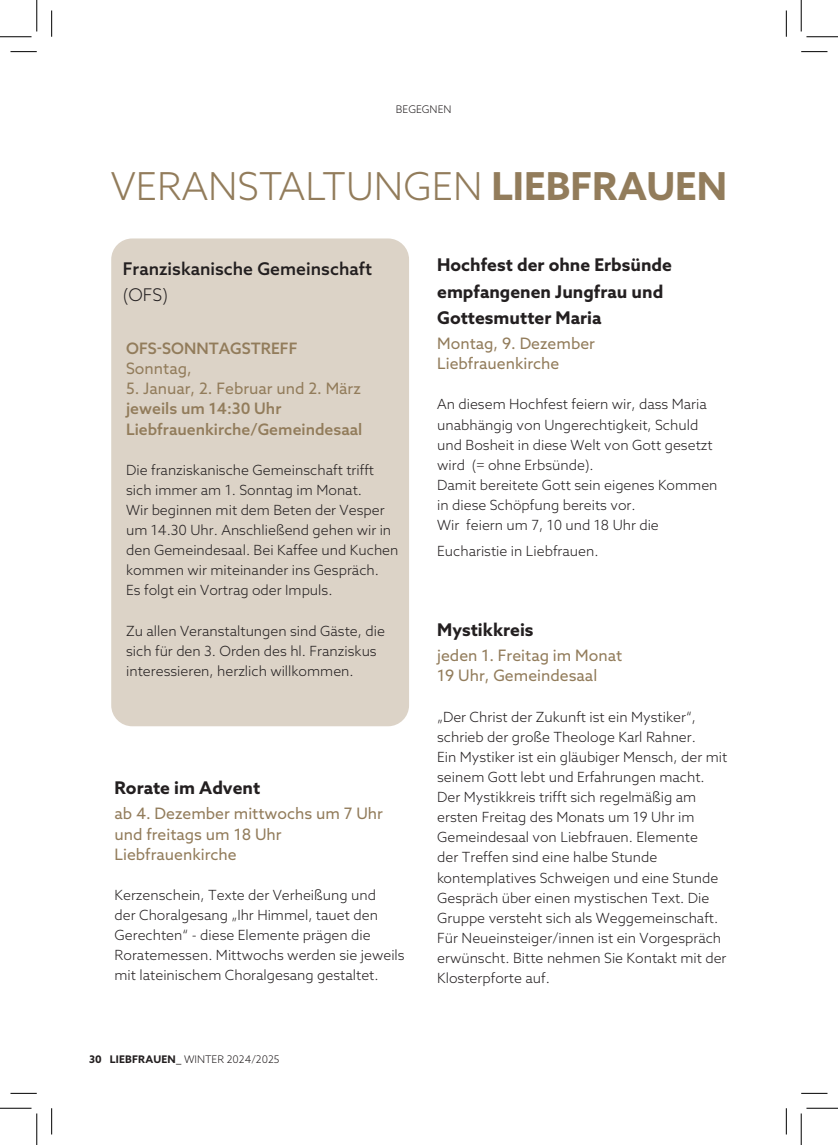
<style>
.page{position:relative;width:838px;height:1145px;background:#fff}
.page>*{position:absolute;margin:0;border:0;box-sizing:border-box;transform-origin:0 0}
.t1{font:300 38.5px "Azo Sans";color:#927c5b}
.t2{font:700 17.5px/26.2px "Azo Sans";color:#231f20}
.t3{font:500 17.5px "Azo Sans";color:#231f20}
.t4{font:300 17.5px "Azo Sans";color:#231f20}
.t5{font:15.75px/20.1px "Azo Sans";color:#927c5b}
.t6{font:500 15.75px/20.1px "Azo Sans";color:#927c5b}
.t7{font:300 14px/20.1px "Azo Sans";color:#231f20}
.t8{font:300 10.5px "Azo Sans";color:#231f20}
.s1{font-weight:700}
</style>
<div class="page">
<div style="left:111px;top:238px;width:298px;height:488px;background:#dcd3c7;border-radius:21px"></div>
<svg style="left:10px;top:51px;width:27px;height:1px"></svg>
<svg style="left:801px;top:51px;width:26px;height:1px"></svg>
<svg style="left:10px;top:1093px;width:27px;height:1px"></svg>
<svg style="left:801px;top:1093px;width:26px;height:1px"></svg>
<svg style="left:51px;top:10px;width:1px;height:27px"></svg>
<svg style="left:51px;top:1108px;width:1px;height:26px"></svg>
<svg style="left:786px;top:10px;width:1px;height:27px"></svg>
<svg style="left:786px;top:1108px;width:1px;height:26px"></svg>
<hr style="left:0;top:36px;width:32px;height:1px;background:#000">
<hr style="left:806px;top:36px;width:31px;height:1px;background:#000">
<hr style="left:0;top:1108px;width:32px;height:1px;background:#000">
<hr style="left:806px;top:1108px;width:31px;height:1px;background:#000">
<hr style="left:36px;top:0;width:1px;height:31px;background:#000">
<hr style="left:36px;top:1113px;width:1px;height:32px;background:#000">
<hr style="left:800px;top:0;width:1px;height:31px;background:#000">
<hr style="left:800px;top:1113px;width:1px;height:32px;background:#000">
<p class="t8" style="left:396px;top:103px;width:57px">BEGEGNEN</p>
<h1 class="t1" style="left:111px;top:161px;width:617px">VERANSTALTUNGEN <span class="s1">LIEBFRAUEN</span></h1>
<p class="t3" style="left:123px;top:257px;width:251px">Franziskanische Gemeinschaft</p>
<p class="t4" style="left:123px;top:284px;width:47px">(OFS)</p>
<p class="t6" style="left:126px;top:338px;width:173px">OFS-SONNTAGSTREFF</p>
<p class="t5" style="left:126px;top:358px;width:67px">Sonntag,</p>
<p class="t5" style="left:126px;top:378px;width:236px">5. Januar, 2. Februar und 2. März</p>
<p class="t6" style="left:126px;top:398px;width:238px">jeweils um 14:30 Uhr<br>Liebfrauenkirche/Gemeindesaal</p>
<p class="t7" style="left:126px;top:460px;width:274px">Die franziskanische Gemeinschaft trifft sich immer am 1. Sonntag im Monat.<br>Wir beginnen mit dem Beten der Vesper um 14.30 Uhr. Anschließend gehen wir in den Gemeindesaal. Bei Kaffee und Kuchen kommen wir miteinander ins Gespräch.<br>Es folgt ein Vortrag oder Impuls.</p>
<p class="t7" style="left:126px;top:621px;width:260px">Zu allen Veranstaltungen sind Gäste, die sich für den 3. Orden des hl. Franziskus interessieren, herzlich willkommen.</p>
<p class="t2" style="left:114px;top:775px;width:147px">Rorate im Advent</p>
<p class="t5" style="left:114px;top:804px;width:270px">ab 4. Dezember mittwochs um 7 Uhr und freitags um 18 Uhr<br>Liebfrauenkirche</p>
<p class="t7" style="left:114px;top:885px;width:291px">Kerzenschein, Texte der Verheißung und<br>der Choralgesang „Ihr Himmel, tauet den Gerechten“ - diese Elemente prägen die Roratemessen. Mittwochs werden sie jeweils mit lateinischem Choralgesang gestaltet.</p>
<p class="t8" style="left:89px;top:1053px;width:192px"><span class="s1">30 LIEBFRAUEN_</span> WINTER 2024/2025</p>
<p class="t2" style="left:437px;top:252px;width:236px">Hochfest der ohne Erbsünde empfangenen Jungfrau und<br>Gottesmutter Maria</p>
<p class="t5" style="left:437px;top:333px;width:159px">Montag, 9. Dezember<br>Liebfrauenkirche</p>
<p class="t7" style="left:437px;top:394px;width:282px">An diesem Hochfest feiern wir, dass Maria unabhängig von Ungerechtigkeit, Schuld und Bosheit in diese Welt von Gott gesetzt wird (= ohne Erbsünde).<br>Damit bereitete Gott sein eigenes Kommen in diese Schöpfung bereits vor.<br>Wir feiern um 7, 10 und 18 Uhr die</p>
<p class="t7" style="left:437px;top:541px;width:163px">Eucharistie in Liebfrauen.</p>
<p class="t2" style="left:437px;top:616px;width:98px">Mystikkreis</p>
<p class="t5" style="left:437px;top:645px;width:186px">jeden 1. Freitag im Monat<br>19 Uhr, Gemeindesaal</p>
<p class="t7" style="left:437px;top:706px;width:291px">„Der Christ der Zukunft ist ein Mystiker“, schrieb der große Theologe Karl Rahner.<br>Ein Mystiker ist ein gläubiger Mensch, der mit seinem Gott lebt und Erfahrungen macht.<br>Der Mystikkreis trifft sich regelmäßig am ersten Freitag des Monats um 19 Uhr im Gemeindesaal von Liebfrauen. Elemente<br>der Treffen sind eine halbe Stunde kontemplatives Schweigen und eine Stunde Gespräch über einen mystischen Text. Die Gruppe versteht sich als Weggemeinschaft.<br>Für Neueinsteiger/innen ist ein Vorgespräch erwünscht. Bitte nehmen Sie Kontakt mit der Klosterpforte auf.</p>
</div>
